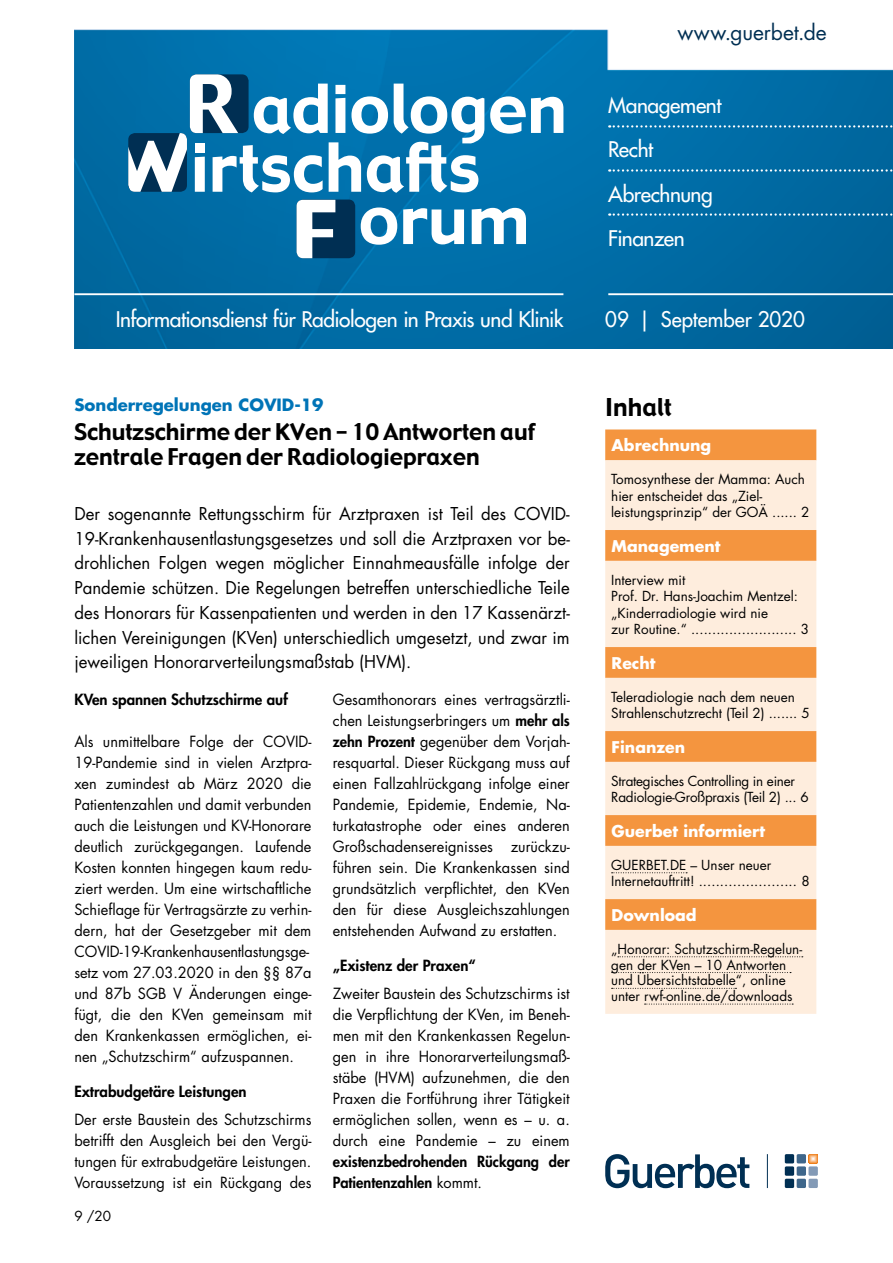
<style>
.page{position:relative;width:893px;height:1263px;background:#fff}
.page>*{position:absolute;margin:0;border:0;box-sizing:border-box;transform-origin:0 0}
.t1{font:24px "Gadget";color:#000}
.t2{font:22.5px/25.5px "Gadget";color:#000}
.t3{font:500 21px/44.1px "Futura Std";letter-spacing:-.02em;color:#fff}
.t4{font:500 21px "Futura Std";color:#fff}
.t5{font:21px "Futura Std";letter-spacing:-.005em;color:#002f53}
.t6{font:17.25px/24.8px "Futura Std";color:#000;text-align:justify}
.t7{font:700 16.5px "Futura Std";color:#0074b7}
.t8{font:700 15.75px "Futura Std";color:#fff}
.t9{font:15px/21px "Futura Std";color:#000;text-align:justify}
.t10{font:800 15px/21px "Futura Std";color:#000}
.t11{font:13.5px/16.5px "Futura Std";color:#000}
.t12{font:13.5px/16.5px "Futura Std";letter-spacing:-.02em;color:#000}
.s1{font-weight:800}
.s2{font-weight:400}
</style>
<div class="page">
<img style="left:74px;top:30px;width:819px;height:318px">
<div style="left:297px;top:200px;width:58px;height:58px;background:#002f53;border-radius:7px"></div>
<svg style="left:297px;top:200px;width:38px;height:58px"></svg>
<svg style="left:361px;top:207px;width:165px;height:38px"></svg>
<svg style="left:128px;top:74px;width:435px;height:119px"></svg>
<hr style="left:74px;top:293px;width:489px;height:2px;background:#fff">
<hr style="left:608px;top:293px;width:285px;height:2px;background:#fff">
<svg style="left:609px;top:125px;width:284px;height:3px"></svg>
<svg style="left:609px;top:169px;width:284px;height:3px"></svg>
<svg style="left:609px;top:213px;width:284px;height:3px"></svg>
<svg style="left:605px;top:1154px;width:144px;height:34px"></svg>
<hr style="left:767px;top:1154px;width:1px;height:34px;background:#002f53">
<div style="left:785px;top:1154px;width:9px;height:9px;background:#002f53;border-radius:2px"></div>
<div style="left:797px;top:1154px;width:9px;height:9px;background:#3f678b;border-radius:2px"></div>
<div style="left:785px;top:1166px;width:9px;height:10px;background:#002f53;border-radius:2px"></div>
<div style="left:797px;top:1166px;width:9px;height:10px;background:#3f678b;border-radius:2px"></div>
<div style="left:808px;top:1166px;width:10px;height:10px;background:#839ab6;border-radius:2px"></div>
<div style="left:785px;top:1179px;width:9px;height:9px;background:#002f53;border-radius:2px"></div>
<div style="left:797px;top:1179px;width:9px;height:9px;background:#3f678b;border-radius:2px"></div>
<div style="left:808px;top:1179px;width:10px;height:9px;background:#839ab6;border-radius:2px"></div>
<svg style="left:809px;top:1154px;width:8px;height:9px"></svg>
<div style="left:810px;top:1155px;width:6px;height:7px;background:#f6a75e"></div>
<svg style="left:810px;top:1156px;width:6px;height:6px"></svg>
<div style="left:605px;top:429px;width:211px;height:31px;background:#f4953f"></div>
<svg style="left:605px;top:460px;width:211px;height:554px;background:#fbd4b0"></svg>
<svg style="left:612px;top:872px;width:75px;height:1px"></svg>
<svg style="left:618px;top:956px;width:185px;height:1px"></svg>
<svg style="left:612px;top:972px;width:179px;height:1px"></svg>
<svg style="left:612px;top:988px;width:124px;height:1px"></svg>
<svg style="left:645px;top:1004px;width:148px;height:1px"></svg>
<h3 class="t3" style="left:116px;top:298px;width:449px">Informationsdienst für Radiologen in Praxis und Klinik</h3>
<p class="t7" style="left:74px;top:394px;width:251px">Sonderregelungen COVID-19</p>
<h2 class="t2" style="left:74px;top:420px;width:462px">Schutzschirme der KVen – 10 Antworten auf zentrale Fragen der Radiologiepraxen</h2>
<p class="t6" style="left:74px;top:501px;width:497px">Der sogenannte Rettungsschirm für Arztpraxen ist Teil des COVID-19-Krankenhausentlastungsgesetzes und soll die Arztpraxen vor be&shy;drohlichen Folgen wegen möglicher Einnahmeausfälle infolge der Pandemie schützen. Die Regelungen betreffen unterschiedliche Teile des Honorars für Kassenpatienten und werden in den 17 Kassenärzt&shy;lichen Vereinigungen (KVen) unterschiedlich umgesetzt, und zwar im jeweiligen Honorarverteilungsmaßstab (HVM).</p>
<p class="t10" style="left:74px;top:689px;width:215px">KVen spannen Schutzschirme auf</p>
<p class="t9" style="left:74px;top:731px;width:239px;text-align:left">Als unmittelbare Folge der COVID-19-Pandemie sind in vielen Arztpra&shy;xen zumindest ab März 2020 die Patientenzahlen und damit verbunden auch die Leistungen und KV-Honorare deutlich zurückgegangen. Laufende Kosten konnten hingegen kaum redu&shy;ziert werden. Um eine wirtschaftliche Schieflage für Vertragsärzte zu verhin&shy;dern, hat der Gesetzgeber mit dem COVID-19-Krankenhausentlastungsge&shy;setz vom 27.03.2020 in den §§ 87a und 87b SGB V Änderungen einge&shy;fügt, die den KVen gemeinsam mit den Krankenkassen ermöglichen, ei&shy;nen „Schutzschirm“ aufzuspannen.</p>
<p class="t10" style="left:74px;top:1080px;width:174px">Extrabudgetäre Leistungen</p>
<p class="t9" style="left:74px;top:1109px;width:239px">Der erste Baustein des Schutzschirms betrifft den Ausgleich bei den Vergü&shy;tungen für extrabudgetäre Leistungen.<br>Voraussetzung ist ein Rückgang des</p>
<p class="t9" style="left:333px;top:689px;width:239px">Gesamthonorars eines vertragsärztli&shy;chen Leistungserbringers um <span class="s1">mehr als zehn Prozent</span> gegenüber dem Vorjah&shy;resquartal. Dieser Rückgang muss auf einen Fallzahlrückgang infolge einer Pandemie, Epidemie, Endemie, Na&shy;turkatastrophe oder eines anderen Großschadensereignisses zurückzu&shy;führen sein. Die Krankenkassen sind grundsätzlich verpflichtet, den KVen den für diese Ausgleichszahlungen entstehenden Aufwand zu erstatten.</p>
<p class="t10" style="left:333px;top:954px;width:144px">„Existenz der Praxen“</p>
<p class="t9" style="left:333px;top:983px;width:239px">Zweiter Baustein des Schutzschirms ist die Verpflichtung der KVen, im Beneh&shy;men mit den Krankenkassen Regelun&shy;gen in ihre Honorarverteilungsmaß&shy;stäbe (HVM) aufzunehmen, die den Praxen die Fortführung ihrer Tätigkeit ermöglichen sollen, wenn es – u. a. durch eine Pandemie – zu einem</p>
<p class="t10" style="left:333px;top:1151px;width:239px">existenzbedrohenden Rückgang der<br>Patientenzahlen <span class="s2">kommt.</span></p>
<p class="t11" style="left:74px;top:1208px;width:38px">9 /20</p>
<h3 class="t5" style="left:677px;top:19px;width:151px">www.guerbet.de</h3>
<h3 class="t3" style="left:608px;top:84px;width:115px">Management<br>Recht<br>Abrechnung<br>Finanzen</h3>
<h3 class="t4" style="left:605px;top:306px;width:201px">09 | September 2020</h3>
<h1 class="t1" style="left:605px;top:392px;width:68px">Inhalt</h1>
<p class="t8" style="left:612px;top:435px;width:101px">Abrechnung</p>
<p class="t11" style="left:611px;top:471px;width:200px">Tomosynthese der Mamma: Auch hier entscheidet das „Ziel&shy;leistungsprinzip“ der GOÄ ...... 2</p>
<p class="t8" style="left:612px;top:535px;width:110px">Management</p>
<p class="t11" style="left:611px;top:572px;width:199px">Interview mit<br>Prof. Dr. Hans--Joachim Mentzel: „Kinderradiologie wird nie<br>zur Routine.“ ......................... 3</p>
<p class="t8" style="left:612px;top:652px;width:46px">Recht</p>
<p class="t11" style="left:611px;top:689px;width:200px">Teleradiologie nach dem neuen<br>Strahlenschutzrecht (Teil 2) ....... 5</p>
<p class="t8" style="left:612px;top:736px;width:75px">Finanzen</p>
<p class="t12" style="left:611px;top:773px;width:199px">Strategisches Controlling in einer<br>Radiologie-Großpraxis (Teil 2) ... 6</p>
<p class="t8" style="left:612px;top:820px;width:155px">Guerbet informiert</p>
<p class="t11" style="left:611px;top:857px;width:200px">GUERBET.DE – Unser neuer<br>Internetauftritt! ....................... 8</p>
<p class="t8" style="left:612px;top:904px;width:87px">Download</p>
<p class="t11" style="left:611px;top:941px;width:192px;line-height:15.8px">„Honorar: Schutzschirm-Regelun&shy;gen der KVen – 10 Antworten und Übersichtstabelle“, online unter rwf-online.de/downloads</p>
</div>
